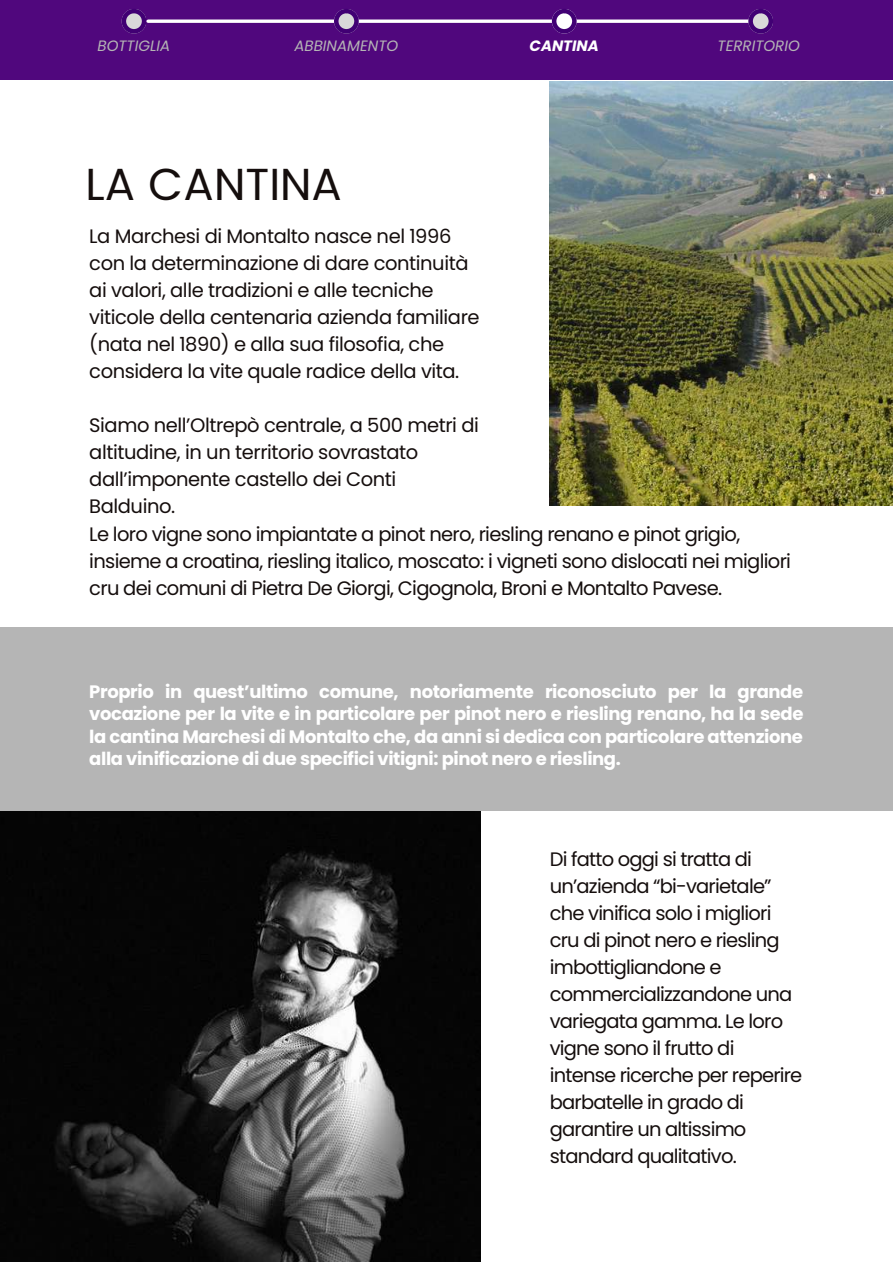
<style>
.page{position:relative;width:893px;height:1264px;background:#fff}
.page>*{position:absolute;margin:0;border:0;box-sizing:border-box;transform-origin:0 0}
.t1{font:45px "Poppins";letter-spacing:-.005em;color:#150e0d}
.t2{font:19.5px/27px "Poppins";letter-spacing:-.035em;color:#150e0d}
.t3{font:700 18px/22.5px "Poppins";letter-spacing:-.02em;color:#fff;text-align:justify}
.t4{font:italic 15px "Poppins";color:#b5b5b5}
.t5{font:italic 700 15px "Poppins";color:#fff}
</style>
<div class="page">
<img style="left:0;top:810px;width:480px;height:451px">
<div style="left:0;top:627px;width:892px;height:183px;background:#b5b5b5"></div>
<div style="left:0;top:0;width:892px;height:80px;background:#50077d"></div>
<svg style="left:122px;top:9px;width:24px;height:25px"></svg>
<hr style="left:148px;top:20px;width:610px;height:3px;background:#fff">
<svg style="left:334px;top:9px;width:25px;height:25px"></svg>
<svg style="left:552px;top:9px;width:24px;height:25px"></svg>
<svg style="left:748px;top:9px;width:25px;height:25px"></svg>
<img style="left:549px;top:82px;width:343px;height:424px">
<p class="t4" style="left:97px;top:35px;width:74px">BOTTIGLIA</p>
<p class="t4" style="left:294px;top:35px;width:105px">ABBINAMENTO</p>
<p class="t5" style="left:529px;top:35px;width:71px">CANTINA</p>
<p class="t4" style="left:717px;top:35px;width:84px">TERRITORIO</p>
<h1 class="t1" style="left:85px;top:158px;width:258px">LA CANTINA</h1>
<p class="t2" style="left:89px;top:222px;width:392px">La Marchesi di Montalto nasce nel 1996 con la determinazione di dare continuità ai valori, alle tradizioni e alle tecniche viticole della centenaria azienda familiare (nata nel 1890) e alla sua filosofia, che considera la vite quale radice della vita.</p>
<p class="t2" style="left:89px;top:411px;width:703px">Siamo nell’Oltrepò centrale, a 500 metri di<br>altitudine, in un territorio sovrastato<br>dall’imponente castello dei Conti<br>Balduino.<br>Le loro vigne sono impiantate a pinot nero, riesling renano e pinot grigio, insieme a croatina, riesling italico, moscato: i vigneti sono dislocati nei migliori cru dei comuni di Pietra De Giorgi, Cigognola, Broni e Montalto Pavese.</p>
<p class="t3" style="left:89px;top:680px;width:715px">Proprio in quest’ultimo comune, notoriamente riconosciuto per la grande vocazione per la vite e in particolare per pinot nero e riesling renano, ha la sede la cantina Marchesi di Montalto che, da anni si dedica con particolare attenzione alla vinificazione di due specifici vitigni: pinot nero e riesling.</p>
<p class="t2" style="left:549px;top:846px;width:254px">Di fatto oggi si tratta di un’azienda “bi-varietale” che vinifica solo i migliori cru di pinot nero e riesling imbottigliandone e commercializzandone una variegata gamma. Le loro vigne sono il frutto di intense ricerche per reperire barbatelle in grado di garantire un altissimo standard qualitativo.</p>
</div>
